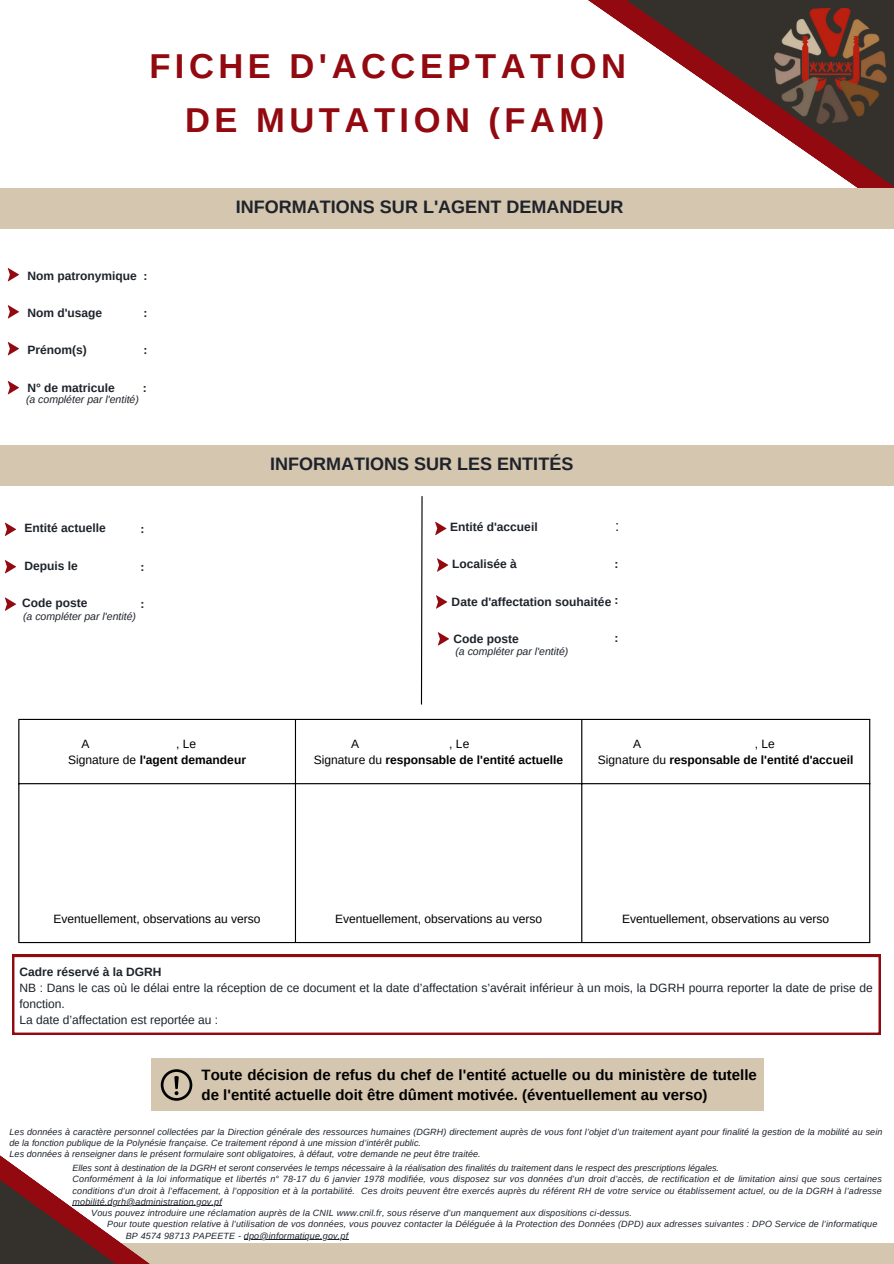
<style>
.page{position:relative;width:894px;height:1264px;background:#fff}
.page>*{position:absolute;margin:0;border:0;box-sizing:border-box;transform-origin:0 0}
.t1{font:700 34.5px "Arimo";letter-spacing:.13em;color:#920910}
.t2{font:700 18px "Arimo";color:#1e232b}
.t3{font:700 15px/20.2px "Arimo";color:#000}
.t4{font:15px "Arimo";color:#1e232b}
.t5{font:12px/16px "Arimo";color:#1e232b}
.t6{font:700 12px "Arimo";color:#1e232b}
.t7{font:12px "Arimo";color:#000}
.t8{font:700 12px "Arimo";color:#000}
.t9{font:italic 10.5px "Arimo";color:#1e232b}
.t10{font:italic 9px/11.2px "Arimo";letter-spacing:.01em;color:#1e232b}
.s1{font-weight:400}
</style>
<div class="page">
<svg style="left:381px;top:0;width:512px;height:229px"></svg>
<img style="left:774px;top:9px;width:114px;height:114px">
<div style="left:108px;top:1243px;width:785px;height:20px;background:#d4c6af"></div>
<svg style="left:0;top:1095px;width:310px;height:168px"></svg>
<svg style="left:435px;top:521px;width:11px;height:14px"></svg>
<div style="left:0;top:445px;width:893px;height:41px;background:#d4c6af"></div>
<svg style="left:5px;top:522px;width:11px;height:14px"></svg>
<svg style="left:5px;top:560px;width:11px;height:13px"></svg>
<svg style="left:5px;top:597px;width:11px;height:14px"></svg>
<svg style="left:437px;top:558px;width:11px;height:13px"></svg>
<svg style="left:436px;top:595px;width:11px;height:13px"></svg>
<svg style="left:437px;top:632px;width:12px;height:13px"></svg>
<svg style="left:420px;top:496px;width:3px;height:209px"></svg>
<div style="left:0;top:188px;width:893px;height:40px;background:#d4c6af"></div>
<svg style="left:8px;top:268px;width:11px;height:13px"></svg>
<svg style="left:8px;top:305px;width:11px;height:13px"></svg>
<svg style="left:8px;top:342px;width:11px;height:13px"></svg>
<svg style="left:8px;top:381px;width:11px;height:13px"></svg>
<div style="left:152px;top:1058px;width:611px;height:52px;background:#d4c6af"></div>
<svg style="left:161px;top:1069px;width:31px;height:31px"></svg>
<hr style="left:18px;top:720px;width:1px;height:222px;background:#000">
<hr style="left:295px;top:720px;width:1px;height:222px;background:#000">
<hr style="left:581px;top:720px;width:1px;height:222px;background:#000">
<hr style="left:868px;top:720px;width:2px;height:222px;background:#000">
<hr style="left:18px;top:719px;width:852px;height:1px;background:#000">
<hr style="left:18px;top:783px;width:852px;height:1px;background:#000">
<hr style="left:18px;top:942px;width:852px;height:1px;background:#000">
<svg style="left:12px;top:954px;width:868px;height:80px"></svg>
<hr style="left:73px;top:1205px;width:149px;height:1px;background:#1e232b">
<hr style="left:244px;top:1239px;width:104px;height:1px;background:#1e232b">
<p class="t1" style="left:149px;top:47px;width:478px">FICHE D'ACCEPTATION</p>
<p class="t1" style="left:185px;top:101px;width:420px">DE MUTATION (FAM)</p>
<p class="t6" style="left:27px;top:269px;width:111px">Nom patronymique</p>
<p class="t6" style="left:143px;top:269px;width:5px">:</p>
<p class="t6" style="left:27px;top:306px;width:76px">Nom d'usage</p>
<p class="t6" style="left:27px;top:343px;width:61px">Prénom(s)</p>
<p class="t6" style="left:143px;top:343px;width:5px">:</p>
<p class="t6" style="left:143px;top:306px;width:5px">:</p>
<p class="t6" style="left:27px;top:381px;width:89px">N° de matricule</p>
<p class="t6" style="left:143px;top:381px;width:5px">:</p>
<p class="t9" style="left:26px;top:394px;width:114px">(a compléter par l'entité)</p>
<p class="t6" style="left:24px;top:521px;width:83px">Entité actuelle</p>
<p class="t6" style="left:24px;top:559px;width:55px">Depuis le</p>
<p class="t6" style="left:140px;top:522px;width:5px">:</p>
<p class="t6" style="left:140px;top:559px;width:5px">:</p>
<p class="t6" style="left:22px;top:596px;width:67px">Code poste</p>
<p class="t9" style="left:23px;top:610px;width:114px">(a compléter par l'entité)</p>
<p class="t6" style="left:140px;top:597px;width:5px">:</p>
<p class="t2" style="left:236px;top:196px;width:389px">INFORMATIONS SUR L'AGENT DEMANDEUR</p>
<p class="t2" style="left:270px;top:453px;width:304px">INFORMATIONS SUR LES ENTITÉS</p>
<p class="t6" style="left:450px;top:520px;width:89px">Entité d'accueil</p>
<p class="t6" style="left:452px;top:557px;width:66px">Localisée à</p>
<p class="t4" style="left:615px;top:517px;width:6px">:</p>
<p class="t6" style="left:614px;top:557px;width:5px">:</p>
<p class="t6" style="left:614px;top:593px;width:5px">:</p>
<p class="t6" style="left:614px;top:631px;width:5px">:</p>
<p class="t6" style="left:451px;top:594px;width:161px">Date d'affectation souhaitée</p>
<p class="t6" style="left:453px;top:632px;width:67px">Code poste</p>
<p class="t9" style="left:455px;top:645px;width:114px">(a compléter par l'entité)</p>
<p class="t7" style="left:81px;top:736px;width:9px">A</p>
<p class="t7" style="left:176px;top:736px;width:22px">, Le</p>
<p class="t8" style="left:68px;top:752px;width:179px"><span class="s1">Signature de</span> l'agent demandeur</p>
<p class="t7" style="left:351px;top:736px;width:9px">A</p>
<p class="t7" style="left:449px;top:736px;width:22px">, Le</p>
<p class="t8" style="left:314px;top:752px;width:250px"><span class="s1">Signature du</span> responsable de l'entité actuelle</p>
<p class="t7" style="left:633px;top:736px;width:9px">A</p>
<p class="t7" style="left:754px;top:736px;width:22px">, Le</p>
<p class="t8" style="left:597px;top:752px;width:257px"><span class="s1">Signature du</span> responsable de l'entité d'accueil</p>
<p class="t7" style="left:54px;top:912px;width:208px">Eventuellement, observations au verso</p>
<p class="t7" style="left:335px;top:912px;width:208px">Eventuellement, observations au verso</p>
<p class="t7" style="left:622px;top:912px;width:208px">Eventuellement, observations au verso</p>
<p class="t6" style="left:19px;top:964px;width:144px">Cadre réservé à la DGRH</p>
<p class="t5" style="left:19px;top:979px;width:854px">NB : Dans le cas où le délai entre la réception de ce document et la date d’affectation s’avérait inférieur à un mois, la DGRH pourra reporter la date de prise de fonction.</p>
<p class="t5" style="left:19px;top:1011px;width:200px">La date d’affectation est reportée au :</p>
<p class="t3" style="left:201px;top:1064px;width:556px">Toute décision de refus du chef de l'entité actuelle ou du ministère de tutelle de l'entité actuelle doit être dûment motivée. (éventuellement au verso)</p>
<p class="t10" style="left:9px;top:1125px;width:874px">Les données à caractère personnel collectées par la Direction générale des ressources humaines (DGRH) directement auprès de vous font l’objet d’un traitement ayant pour finalité la gestion de la mobilité au sein de la fonction publique de la Polynésie française. Ce traitement répond à une mission d’intérêt public.</p>
<p class="t10" style="left:9px;top:1148px;width:472px">Les données à renseigner dans le présent formulaire sont obligatoires, à défaut, votre demande ne peut être traitée.</p>
<p class="t10" style="left:73px;top:1162px;width:647px">Elles sont à destination de la DGRH et seront conservées le temps nécessaire à la réalisation des finalités du traitement dans le respect des prescriptions légales.</p>
<p class="t10" style="left:73px;top:1173px;width:810px;text-align:justify">Conformément à la loi informatique et libertés n° 78-17 du 6 janvier 1978 modifiée, vous disposez sur vos données d’un droit d’accès, de rectification et de limitation ainsi que sous certaines conditions d’un droit à l’effacement, à l’opposition et à la portabilité. Ces droits peuvent être exercés auprès du référent RH de votre service ou établissement actuel, ou de la DGRH à l’adresse mobilité.dgrh@administration.gov.pf</p>
<p class="t10" style="left:91px;top:1207px;width:542px">Vous pouvez introduire une réclamation auprès de la CNIL www.cnil.fr, sous réserve d’un manquement aux dispositions ci-dessus.</p>
<p class="t10" style="left:107px;top:1218px;width:771px">Pour toute question relative à l’utilisation de vos données, vous pouvez contacter la Déléguée à la Protection des Données (DPD) aux adresses suivantes : DPO Service de l’informatique</p>
<p class="t10" style="left:126px;top:1229px;width:224px">BP 4574 98713 PAPEETE - dpo@informatique.gov.pf</p>
</div>
